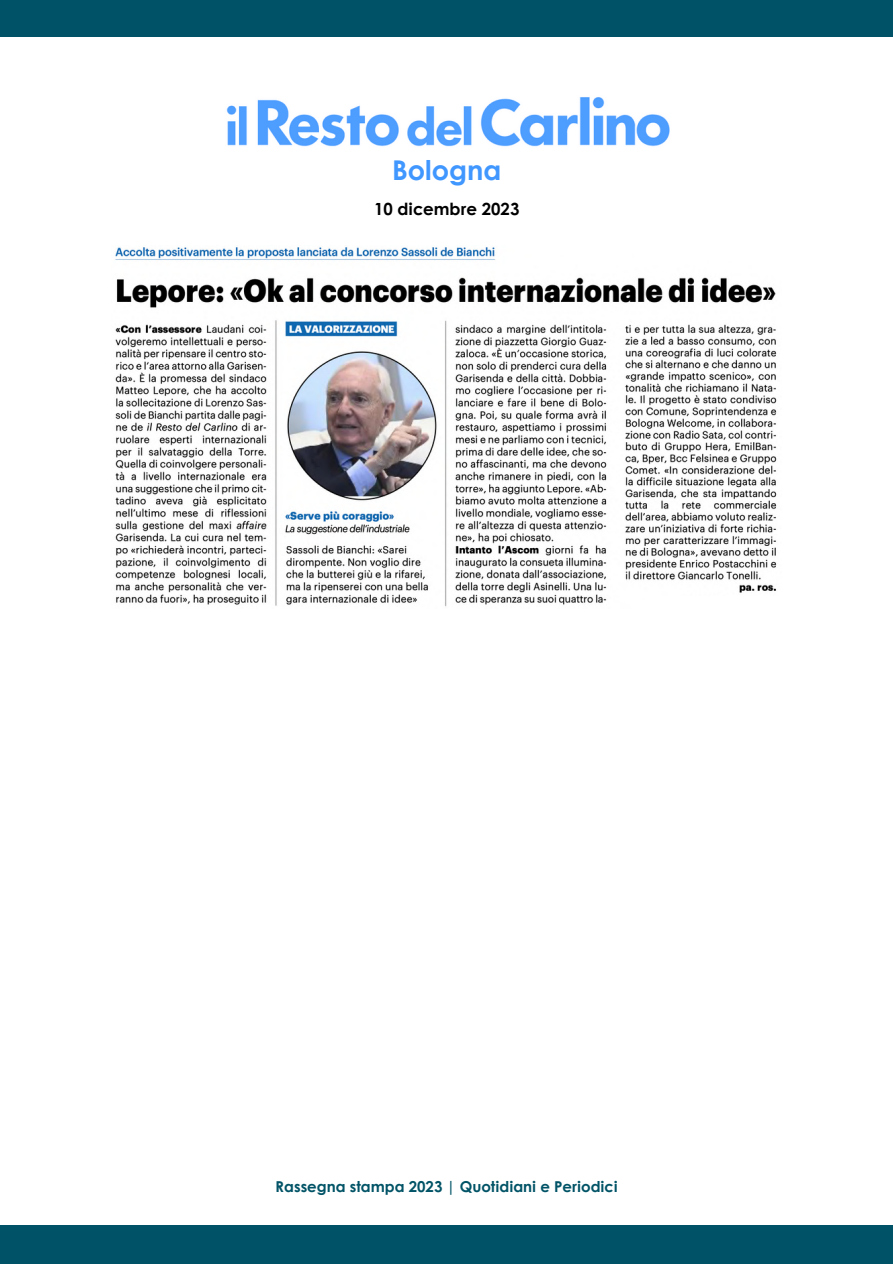
<style>
.page{position:relative;width:893px;height:1264px;background:#fff}
.page>*{position:absolute;margin:0;border:0;box-sizing:border-box;transform-origin:0 0}
.t1{font:700 27.3px "Century Gothic";color:#4097ff}
.t2{font:700 16.8px "Century Gothic";color:#000}
.t3{font:700 15px "Century Gothic";color:#005366}
</style>
<div class="page">
<div style="left:0;top:1225px;width:892px;height:38px;background:#005366"></div>
<div style="left:0;top:0;width:892px;height:37px;background:#005366"></div>
<img style="left:226px;top:97px;width:444px;height:50px">
<img style="left:115px;top:247px;width:662px;height:360px">
<div style="left:659px;top:596px;width:233px;height:26px;background:#fff"></div>
<p class="t1" style="left:392px;top:150px;width:111px">Bologna</p>
<p class="t2" style="left:374px;top:196px;width:147px">10 dicembre 2023</p>
<p class="t3" style="left:275px;top:1174px;width:343px">Rassegna stampa 2023 | Quotidiani e Periodici</p>
</div>
